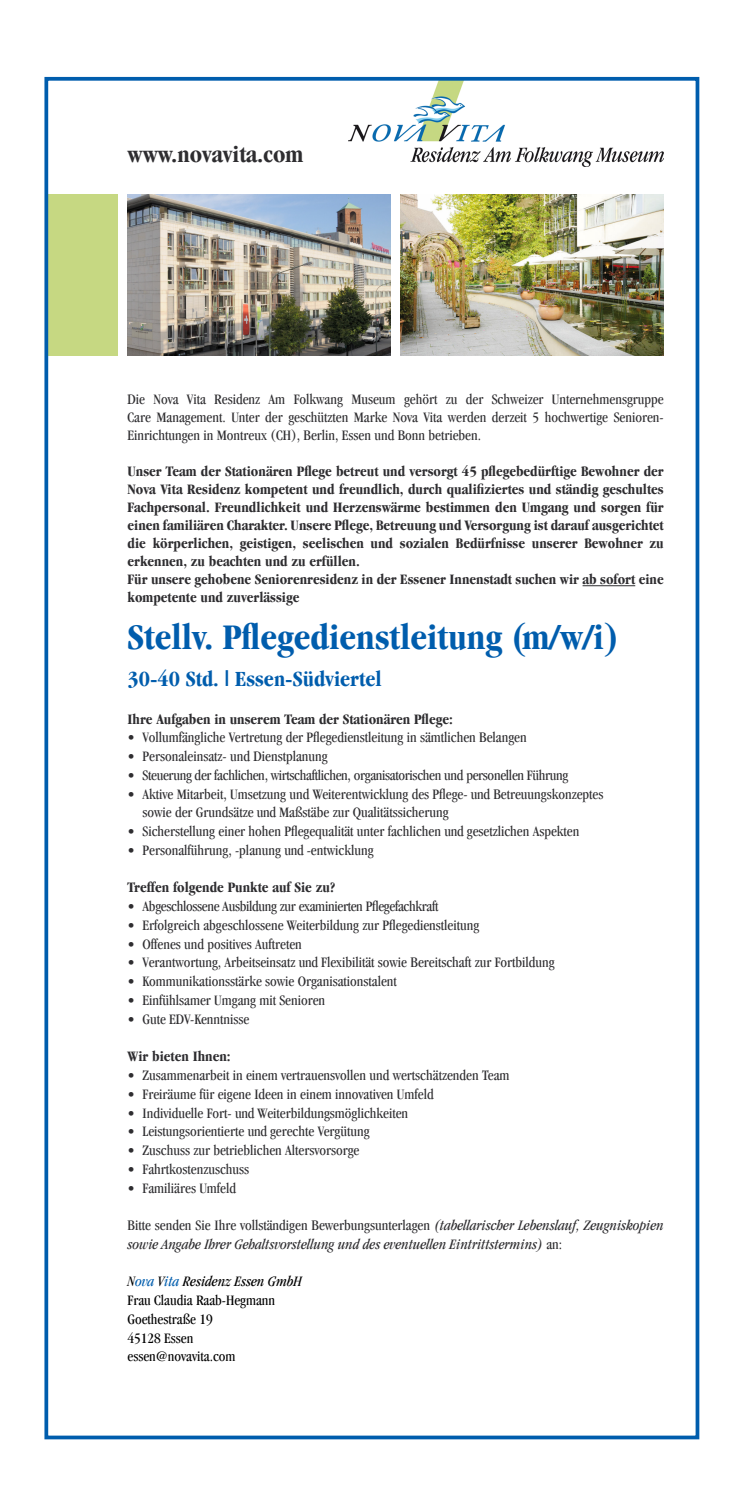
<style>
.page{position:relative;width:745px;height:1489px;background:#fff}
.page>*{position:absolute;margin:0;border:0;box-sizing:border-box;transform-origin:0 0}
.t1{font:700 condensed 37.5px "Garamond";color:#005dad}
.t2{font:700 condensed 24.75px "Garamond";color:#2e2d30}
.t3{font:700 condensed 22.5px "Garamond";color:#005dad}
.t4{font:condensed 15px/18px "Garamond";color:#2e2d30;text-align:justify}
.t5{font:700 condensed 15px/18px "Garamond";color:#2e2d30}
.t6{font:italic condensed 15px/18.8px "Garamond";color:#2e2d30}
.t7{font:condensed 15px "Garamond";letter-spacing:-.02em;color:#2e2d30}
.t8{font:condensed 15px/18.8px "Garamond";color:#000}
.s1{font-style:normal}
.s2{font-style:italic}
.s3{font-style:italic;color:#005dad}
</style>
<div class="page">
<div style="left:48px;top:194px;width:69px;height:161px;background:#c6d882"></div>
<img style="left:348px;top:82px;width:315px;height:85px">
<div style="left:44px;top:77px;width:655px;height:1362px;border:4px solid #005dad"></div>
<hr style="left:582px;top:585px;width:52px;height:1px;background:#2e2d30">
<img style="left:127px;top:194px;width:263px;height:161px">
<img style="left:400px;top:194px;width:263px;height:161px">
<h2 class="t2" style="left:127px;top:140px;width:177px">www.novavita.com</h2>
<p class="t4" style="left:127px;top:390px;width:537px">Die Nova Vita Residenz Am Folkwang Museum gehört zu der Schweizer Unternehmensgruppe Care Management. Unter der geschützten Marke Nova Vita werden derzeit 5 hochwertige Senioren-Einrichtungen in Montreux (CH), Berlin, Essen und Bonn betrieben.</p>
<p class="t5" style="left:127px;top:462px;width:537px">Unser Team der Stationären Pflege betreut und versorgt 45 pflegebedürftige Bewohner der Nova Vita Residenz kompetent und freundlich, durch qualifiziertes und ständig geschultes Fachpersonal. Freundlichkeit und Herzenswärme bestimmen den Umgang und sorgen für einen familiären Charakter. Unsere Pflege, Betreuung und Versorgung ist darauf ausgerichtet die körperlichen, geistigen, seelischen und sozialen Bedürfnisse unserer Bewohner zu erkennen, zu beachten und zu erfüllen.<br>Für unsere gehobene Seniorenresidenz in der Essener Innenstadt suchen wir ab sofort eine kompetente und zuverlässige</p>
<h1 class="t1" style="left:127px;top:615px;width:492px">Stellv. Pflegedienstleitung (m/w/i)</h1>
<h3 class="t3" style="left:127px;top:666px;width:255px">30-40 Std. | Essen-Südviertel</h3>
<p class="t5" style="left:127px;top:709px;width:326px">Ihre Aufgaben in unserem Team der Stationären Pflege:</p>
<p class="t4" style="left:127px;top:728px;width:400px">• Vollumfängliche Vertretung der Pflegedienstleitung in sämtlichen Belangen</p>
<p class="t4" style="left:127px;top:747px;width:201px">• Personaleinsatz- und Dienstplanung</p>
<p class="t7" style="left:127px;top:766px;width:442px">• Steuerung der fachlichen, wirtschaftlichen, organisatorischen und personellen Führung</p>
<p class="t4" style="left:142px;top:784px;width:462px;line-height:18.8px;text-indent:-15px">• Aktive Mitarbeit, Umsetzung und Weiterentwicklung des Pflege- und Betreuungskonzeptes sowie der Grundsätze und Maßstäbe zur Qualitätssicherung</p>
<p class="t4" style="left:127px;top:822px;width:453px">• Sicherstellung einer hohen Pflegequalität unter fachlichen und gesetzlichen Aspekten</p>
<p class="t4" style="left:127px;top:841px;width:247px">• Personalführung, -planung und -entwicklung</p>
<p class="t5" style="left:127px;top:878px;width:209px">Treffen folgende Punkte auf Sie zu?</p>
<p class="t7" style="left:127px;top:898px;width:312px">• Abgeschlossene Ausbildung zur examinierten Pflegefachkraft</p>
<p class="t4" style="left:127px;top:916px;width:353px">• Erfolgreich abgeschlossene Weiterbildung zur Pflegedienstleitung</p>
<p class="t4" style="left:127px;top:934px;width:176px">• Offenes und positives Auftreten</p>
<p class="t4" style="left:127px;top:953px;width:428px">• Verantwortung, Arbeitseinsatz und Flexibilität sowie Bereitschaft zur Fortbildung</p>
<p class="t4" style="left:127px;top:972px;width:271px">• Kommunikationsstärke sowie Organisationstalent</p>
<p class="t4" style="left:127px;top:991px;width:199px">• Einfühlsamer Umgang mit Senioren</p>
<p class="t4" style="left:127px;top:1009px;width:123px">• Gute EDV-Kenntnisse</p>
<p class="t5" style="left:127px;top:1047px;width:104px">Wir bieten Ihnen:</p>
<p class="t4" style="left:127px;top:1066px;width:383px">• Zusammenarbeit in einem vertrauensvollen und wertschätzenden Team</p>
<p class="t4" style="left:127px;top:1084px;width:307px">• Freiräume für eigene Ideen in einem innovativen Umfeld</p>
<p class="t4" style="left:127px;top:1103px;width:282px">• Individuelle Fort- und Weiterbildungsmöglichkeiten</p>
<p class="t4" style="left:127px;top:1122px;width:243px">• Leistungsorientierte und gerechte Vergütung</p>
<p class="t4" style="left:127px;top:1141px;width:233px">• Zuschuss zur betrieblichen Altersvorsorge</p>
<p class="t4" style="left:127px;top:1159px;width:123px">• Fahrtkostenzuschuss</p>
<p class="t4" style="left:127px;top:1178px;width:110px">• Familiäres Umfeld</p>
<p class="t6" style="left:127px;top:1215px;width:537px"><span class="s1">Bitte senden Sie Ihre vollständigen Bewerbungsunterlagen</span> (tabellarischer Lebenslauf, Zeugniskopien sowie Angabe Ihrer Gehaltsvorstellung und des eventuellen Eintrittstermins) <span class="s1">an:</span></p>
<p class="t8" style="left:127px;top:1271px;width:176px"><span class="s2">N</span><span class="s3">ova</span> <span class="s2">V</span><span class="s3">ita</span> <span class="s2">Residenz Essen GmbH<br></span>Frau Claudia Raab-Hegmann<br>Goethestraße 19<br>45128 Essen essen@novavita.com</p>
</div>
